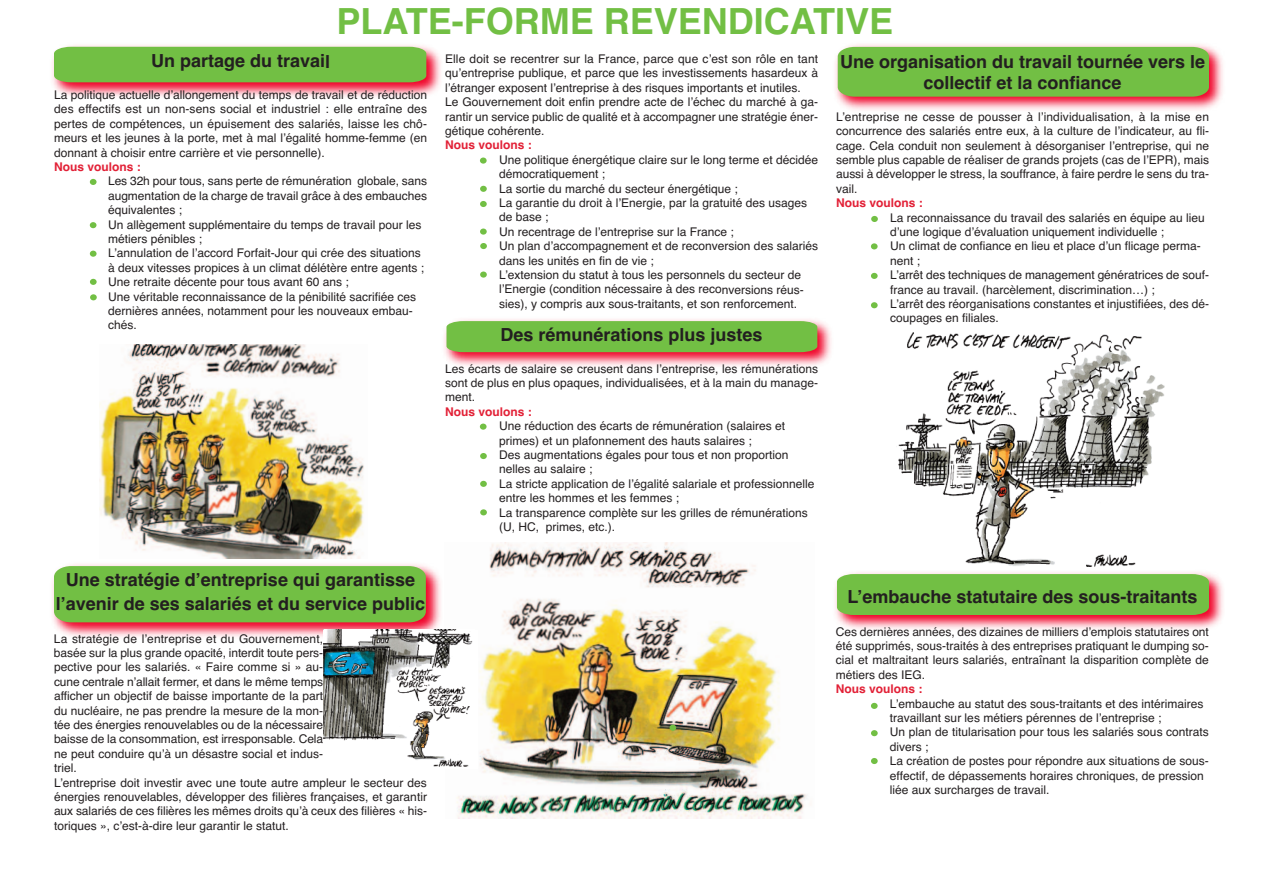
<style>
.page{position:relative;width:1263px;height:893px;background:#fff}
.page>*{position:absolute;margin:0;border:0;box-sizing:border-box;transform-origin:0 0}
.t1{font:700 36px "Helvetica";color:#72bf44}
.t2{font:700 18px/23.9px "Helvetica";color:#231f20;text-align:center}
.t3{font:12px/14.4px "Helvetica";color:#231f20}
.t4{font:700 12px "Helvetica";color:#e22036}
</style>
<div class="page">
<img style="left:835px;top:572px;width:388px;height:57px">
<div style="left:837px;top:574px;width:372px;height:41px;background:#72bf44"></div>
<img style="left:444px;top:319px;width:387px;height:47px">
<div style="left:446px;top:321px;width:371px;height:31px;background:#72bf44"></div>
<img style="left:835px;top:44px;width:388px;height:66px">
<div style="left:838px;top:47px;width:371px;height:50px;background:#72bf44"></div>
<img style="left:52px;top:45px;width:389px;height:52px">
<div style="left:54px;top:47px;width:372px;height:35px;background:#72bf44"></div>
<img style="left:52px;top:564px;width:391px;height:73px">
<div style="left:54px;top:566px;width:372px;height:56px;background:#72bf44"></div>
<div style="left:871px;top:703px;width:7px;height:6px;background:#72bf44;border-radius:50%"></div>
<div style="left:871px;top:302px;width:7px;height:6px;background:#72bf44;border-radius:50%"></div>
<div style="left:871px;top:273px;width:7px;height:6px;background:#72bf44;border-radius:50%"></div>
<div style="left:480px;top:158px;width:7px;height:6px;background:#72bf44;border-radius:50%"></div>
<div style="left:480px;top:186px;width:7px;height:6px;background:#72bf44;border-radius:50%"></div>
<div style="left:480px;top:201px;width:7px;height:6px;background:#72bf44;border-radius:50%"></div>
<div style="left:480px;top:229px;width:7px;height:6px;background:#72bf44;border-radius:50%"></div>
<div style="left:480px;top:481px;width:7px;height:6px;background:#72bf44;border-radius:50%"></div>
<div style="left:871px;top:730px;width:7px;height:6px;background:#72bf44;border-radius:50%"></div>
<div style="left:871px;top:216px;width:7px;height:6px;background:#72bf44;border-radius:50%"></div>
<div style="left:480px;top:424px;width:7px;height:6px;background:#72bf44;border-radius:50%"></div>
<div style="left:480px;top:509px;width:7px;height:6px;background:#72bf44;border-radius:50%"></div>
<div style="left:871px;top:243px;width:7px;height:6px;background:#72bf44;border-radius:50%"></div>
<div style="left:90px;top:294px;width:7px;height:6px;background:#72bf44;border-radius:50%"></div>
<div style="left:90px;top:251px;width:7px;height:6px;background:#72bf44;border-radius:50%"></div>
<svg style="left:90px;top:222px;width:6px;height:6px"></svg>
<div style="left:90px;top:279px;width:7px;height:6px;background:#72bf44;border-radius:50%"></div>
<div style="left:90px;top:179px;width:7px;height:6px;background:#72bf44;border-radius:50%"></div>
<div style="left:480px;top:243px;width:7px;height:6px;background:#72bf44;border-radius:50%"></div>
<div style="left:480px;top:453px;width:7px;height:6px;background:#72bf44;border-radius:50%"></div>
<div style="left:480px;top:272px;width:7px;height:6px;background:#72bf44;border-radius:50%"></div>
<img style="left:99px;top:344px;width:265px;height:214px">
<img style="left:445px;top:543px;width:362px;height:276px">
<img style="left:898px;top:332px;width:267px;height:235px">
<img style="left:323px;top:630px;width:151px;height:139px">
<div style="left:669px;top:725px;width:7px;height:6px;background:#72bf44;border-radius:50%"></div>
<div style="left:871px;top:758px;width:7px;height:6px;background:#72bf44;border-radius:50%"></div>
<h1 class="t1" style="left:336px;top:1px;width:558px">PLATE-FORME REVENDICATIVE</h1>
<h2 class="t2" style="left:151px;top:49px;width:181px">Un partage du travail</h2>
<p class="t3" style="left:54px;top:88px;width:374px;text-align:justify">La politique actuelle d’allongement du temps de travail et de réduction des effectifs est un non-sens social et industriel : elle entraîne des pertes de compétences, un épuisement des salariés, laisse les chô&shy;meurs et les jeunes à la porte, met à mal l’égalité homme-femme (en donnant à choisir entre carrière et vie personnelle).</p>
<p class="t4" style="left:54px;top:160px;width:88px">Nous voulons :</p>
<p class="t3" style="left:108px;top:174px;width:320px">Les 32h pour tous, sans perte de rémunération globale, sans augmentation de la charge de travail grâce à des embauches équivalentes ;<br>Un allègement supplémentaire du temps de travail pour les métiers pénibles ;<br>L’annulation de l’accord Forfait-Jour qui crée des situations à deux vitesses propices à un climat délétère entre agents ; Une retraite décente pour tous avant 60 ans ;<br>Une véritable reconnaissance de la pénibilité sacrifiée ces dernières années, notamment pour les nouveaux embau&shy;chés.</p>
<h2 class="t2" style="left:56px;top:568px;width:371px">Une stratégie d’entreprise qui garantisse l’avenir de ses salariés et du service public</h2>
<p class="t3" style="left:54px;top:631px;width:374px">La stratégie de l’entreprise et du Gouvernement,<br>basée sur la plus grande opacité, interdit toute pers-<br>pective pour les salariés. « Faire comme si » au-<br>cune centrale n’allait fermer, et dans le même temps<br>afficher un objectif de baisse importante de la part<br>du nucléaire, ne pas prendre la mesure de la mon-<br>tée des énergies renouvelables ou de la nécessaire<br>baisse de la consommation, est irresponsable. Cela<br>ne peut conduire qu’à un désastre social et indus-<br>triel.<br>L’entreprise doit investir avec une toute autre ampleur le secteur des énergies renouvelables, développer des filières françaises, et garantir aux salariés de ces filières les mêmes droits qu’à ceux des filières « his&shy;toriques », c’est-à-dire leur garantir le statut.</p>
<p class="t3" style="left:445px;top:52px;width:374px">Elle doit se recentrer sur la France, parce que c’est son rôle en tant qu’entreprise publique, et parce que les investissements hasardeux à l’étranger exposent l’entreprise à des risques importants et inutiles.<br>Le Gouvernement doit enfin prendre acte de l’échec du marché à ga&shy;rantir un service public de qualité et à accompagner une stratégie éner&shy;gétique cohérente.</p>
<p class="t4" style="left:445px;top:138px;width:88px">Nous voulons :</p>
<p class="t3" style="left:499px;top:153px;width:320px">Une politique énergétique claire sur le long terme et décidée démocratiquement ;<br>La sortie du marché du secteur énergétique ;<br>La garantie du droit à l’Energie, par la gratuité des usages de base ;<br>Un recentrage de l’entreprise sur la France ;<br>Un plan d’accompagnement et de reconversion des salariés dans les unités en fin de vie ;<br>L’extension du statut à tous les personnels du secteur de l’Energie (condition nécessaire à des reconversions réus&shy;sies), y compris aux sous-traitants, et son renforcement.</p>
<h2 class="t2" style="left:500px;top:323px;width:264px">Des rémunérations plus justes</h2>
<p class="t3" style="left:445px;top:361px;width:374px;text-align:justify">Les écarts de salaire se creusent dans l’entreprise, les rémunérations sont de plus en plus opaques, individualisées, et à la main du manage&shy;ment.</p>
<p class="t4" style="left:445px;top:405px;width:88px">Nous voulons :</p>
<p class="t3" style="left:499px;top:419px;width:317px">Une réduction des écarts de rémunération (salaires et primes) et un plafonnement des hauts salaires ;<br>Des augmentations égales pour tous et non proportion nelles au salaire ;<br>La stricte application de l’égalité salariale et professionnelle entre les hommes et les femmes ;<br>La transparence complète sur les grilles de rémunérations (U, HC, primes, etc.).</p>
<h2 class="t2" style="left:840px;top:51px;width:367px;line-height:21.6px">Une organisation du travail tournée vers le collectif et la confiance</h2>
<p class="t3" style="left:836px;top:109px;width:374px;text-align:justify">L’entreprise ne cesse de pousser à l’individualisation, à la mise en concurrence des salariés entre eux, à la culture de l’indicateur, au fli&shy;cage. Cela conduit non seulement à désorganiser l’entreprise, qui ne semble plus capable de réaliser de grands projets (cas de l’EPR), mais aussi à développer le stress, la souffrance, à faire perdre le sens du tra&shy;vail.</p>
<p class="t4" style="left:836px;top:196px;width:88px">Nous voulons :</p>
<p class="t3" style="left:890px;top:210px;width:320px">La reconnaissance du travail des salariés en équipe au lieu d’une logique d’évaluation uniquement individuelle ;<br>Un climat de confiance en lieu et place d’un flicage perma&shy;nent ;<br>L’arrêt des techniques de management génératrices de souf&shy;france au travail. (harcèlement, discrimination…) ;<br>L’arrêt des réorganisations constantes et injustifiées, des dé&shy;coupages en filiales.</p>
<h2 class="t2" style="left:847px;top:585px;width:352px">L’embauche statutaire des sous-traitants</h2>
<p class="t3" style="left:836px;top:624px;width:374px;text-align:justify">Ces dernières années, des dizaines de milliers d’emplois statutaires ont été supprimés, sous-traités à des entreprises pratiquant le dumping so&shy;cial et maltraitant leurs salariés, entraînant la disparition complète de métiers des IEG.</p>
<p class="t4" style="left:836px;top:682px;width:88px">Nous voulons :</p>
<p class="t3" style="left:890px;top:696px;width:320px">L’embauche au statut des sous-traitants et des intérimaires travaillant sur les métiers pérennes de l’entreprise ;<br>Un plan de titularisation pour tous les salariés sous contrats divers ;<br>La création de postes pour répondre aux situations de sous&shy;effectif, de dépassements horaires chroniques, de pression liée aux surcharges de travail.</p>
</div>
